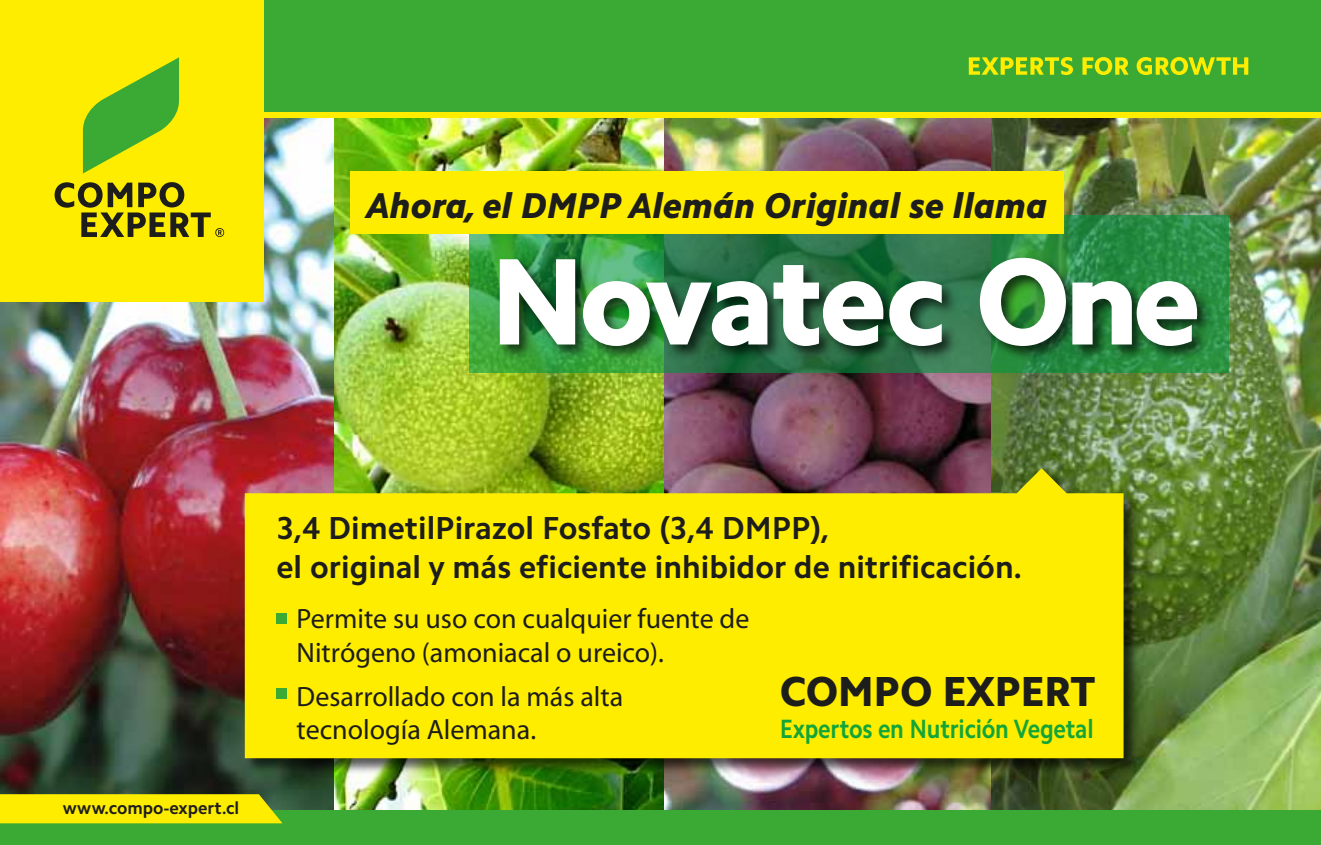
<style>
.page{position:relative;width:1321px;height:845px;background:#fff}
.page>*{position:absolute;margin:0;border:0;box-sizing:border-box;transform-origin:0 0}
.t1{font:800 123.8px "Camphor Pro";letter-spacing:-.045em;color:#fff}
.t2{font:800 42.2px "Camphor Pro";letter-spacing:-.01em;color:#1d1d1b}
.t3{font:italic 800 36px "Camphor Pro";color:#1d1d1b}
.t4{font:700 31.8px/38.2px "Camphor Pro";color:#1d1d1b}
.t5{font:28px/33.6px "Myriad";color:#1d1d1b}
.t6{font:700 26.6px "Camphor Pro";letter-spacing:-.01em;color:#13a538;scale:.88 1}
.t7{font:700 17.6px "Camphor Pro";color:#1d1d1b}
</style>
<div class="page">
<img style="left:335px;top:117px;width:986px;height:693px">
<img style="left:0;top:117px;width:335px;height:693px">
<img style="left:240px;top:464px;width:903px;height:313px">
<svg style="left:245px;top:468px;width:879px;height:290px;background:#f4e205"></svg>
<div style="left:276px;top:613px;width:11px;height:10px;background:#3aaa35"></div>
<div style="left:276px;top:688px;width:11px;height:11px;background:#3aaa35"></div>
<svg style="left:469px;top:215px;width:760px;height:157px;background:#319748"></svg>
<img style="left:483px;top:234px;width:735px;height:161px">
<div style="left:351px;top:172px;width:713px;height:62px;background:#ffed00"></div>
<div style="left:239px;top:0;width:1082px;height:113px;background:#3aaa35"></div>
<svg style="left:969px;top:57px;width:104px;height:18px"></svg>
<svg style="left:1082px;top:57px;width:47px;height:18px"></svg>
<svg style="left:1137px;top:57px;width:111px;height:18px"></svg>
<div style="left:0;top:0;width:263px;height:302px;background:#ffed00"></div>
<svg style="left:83px;top:57px;width:96px;height:116px"></svg>
<svg style="left:55px;top:182px;width:169px;height:55px"></svg>
<div style="left:239px;top:112px;width:1082px;height:5px;background:#ffed00"></div>
<div style="left:0;top:810px;width:1321px;height:35px;background:#3aaa35"></div>
<svg style="left:0;top:794px;width:282px;height:29px;background:#f5e602"></svg>
<p class="t3" style="left:366px;top:184px;width:683px">Ahora, el DMPP Alemán Original se llama</p>
<h1 class="t1" style="left:490px;top:228px;width:712px">Novatec One</h1>
<p class="t7" style="left:63px;top:798px;width:178px">www.compo-expert.cl</p>
<p class="t4" style="left:276px;top:509px;width:747px">3,4 DimetilPirazol Fosfato (3,4 DMPP),<br>el original y más eficiente inhibidor de nitrificación.</p>
<p class="t5" style="left:297px;top:603px;width:454px">Permite su uso con cualquier fuente de<br>Nitrógeno (amoniacal o ureico).</p>
<p class="t5" style="left:297px;top:681px;width:328px">Desarrollado con la más alta tecnología Alemana.</p>
<h2 class="t2" style="left:780px;top:667px;width:317px">COMPO EXPERT</h2>
<p class="t6" style="left:780px;top:713px;width:358px">Expertos en Nutrición Vegetal</p>
</div>
